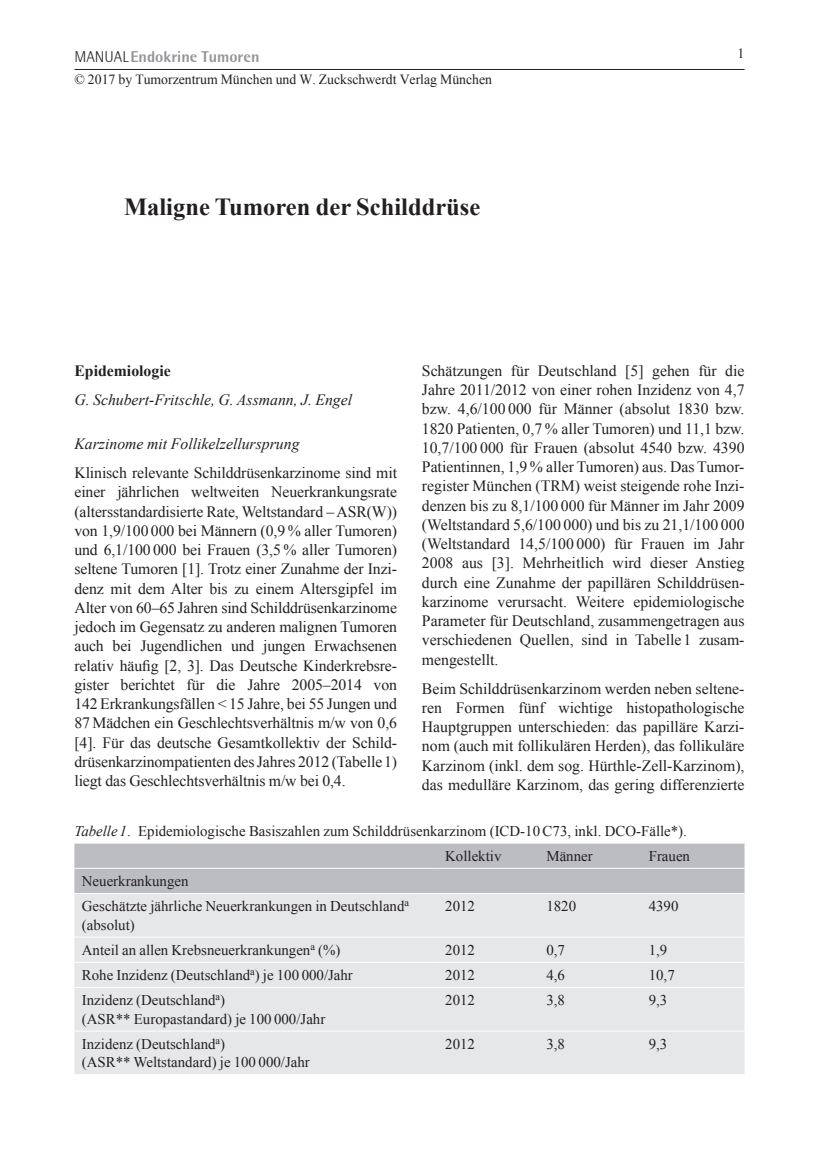
<style>
.page{position:relative;width:819px;height:1166px;background:#fff}
.page>*{position:absolute;margin:0;border:0;box-sizing:border-box;transform-origin:0 0}
.t1{font:700 24.5px "Times New Roman";color:#231f20}
.t2{font:15.75px/19.2px "Times New Roman";color:#231f20;text-align:justify}
.t3{font:italic 15.75px "Times New Roman";color:#231f20}
.t4{font:800 15.75px "AT Rotis Semi Sans";color:#939598}
.t5{font:700 15.75px "Times New Roman";color:#231f20}
.t6{font:14.88px/25.2px "Times New Roman";color:#231f20}
.t7{font:14px "Times New Roman";color:#231f20}
.s1{font-weight:300;color:#231f20}
.s2{font-style:italic}
</style>
<div class="page">
<hr style="left:74px;top:69px;width:670px;height:1px;background:#231f20">
<div style="left:74px;top:844px;width:670px;height:49px;background:#bcbdc0"></div>
<div style="left:74px;top:894px;width:670px;height:180px;background:#e6e7e9"></div>
<hr style="left:74px;top:868px;width:364px;height:1px;background:#fff">
<hr style="left:438px;top:868px;width:101px;height:1px;background:#fff">
<hr style="left:539px;top:868px;width:102px;height:1px;background:#fff">
<hr style="left:641px;top:868px;width:103px;height:1px;background:#fff">
<hr style="left:74px;top:936px;width:364px;height:1px;background:#fff">
<hr style="left:438px;top:936px;width:101px;height:1px;background:#fff">
<hr style="left:539px;top:936px;width:102px;height:1px;background:#fff">
<hr style="left:641px;top:936px;width:103px;height:1px;background:#fff">
<hr style="left:74px;top:962px;width:364px;height:1px;background:#fff">
<hr style="left:438px;top:962px;width:101px;height:1px;background:#fff">
<hr style="left:539px;top:962px;width:102px;height:1px;background:#fff">
<hr style="left:641px;top:962px;width:103px;height:1px;background:#fff">
<hr style="left:74px;top:987px;width:364px;height:1px;background:#fff">
<hr style="left:438px;top:987px;width:101px;height:1px;background:#fff">
<hr style="left:539px;top:987px;width:102px;height:1px;background:#fff">
<hr style="left:641px;top:987px;width:103px;height:1px;background:#fff">
<hr style="left:74px;top:1030px;width:364px;height:1px;background:#fff">
<hr style="left:438px;top:1030px;width:101px;height:1px;background:#fff">
<hr style="left:539px;top:1030px;width:102px;height:1px;background:#fff">
<hr style="left:641px;top:1030px;width:103px;height:1px;background:#fff">
<p class="t4" style="left:74px;top:47px;width:186px"><span class="s1">MANUAL</span>Endokrine Tumoren</p>
<p class="t7" style="left:737px;top:44px;width:8px">1</p>
<p class="t7" style="left:74px;top:70px;width:419px">© 2017 by Tumorzentrum München und W. Zuckschwerdt Verlag München</p>
<h1 class="t1" style="left:124px;top:190px;width:357px">Maligne Tumoren der Schilddrüse</h1>
<p class="t2" style="left:422px;top:361px;width:324px">Schätzungen für Deutschland [5] gehen für die Jahre 2011/2012 von einer rohen Inzidenz von 4,7 bzw. 4,6/100 000 für Männer (absolut 1830 bzw.<br>1820 Patienten, 0,7 % aller Tumoren) und 11,1 bzw.<br>10,7/100 000 für Frauen (absolut 4540 bzw. 4390<br>Patientinnen, 1,9 % aller Tumoren) aus. Das Tumor&shy;register München (TRM) weist steigende rohe Inzi&shy;denzen bis zu 8,1/100 000 für Männer im Jahr 2009 (Weltstandard 5,6/100 000) und bis zu 21,1/100 000 (Weltstandard 14,5/100 000) für Frauen im Jahr 2008 aus [3]. Mehrheitlich wird dieser Anstieg durch eine Zunahme der papillären Schilddrüsen&shy;karzinome verursacht. Weitere epidemiologische Parameter für Deutschland, zusammengetragen aus verschiedenen Quellen, sind in Tabelle1 zusam&shy;mengestellt.</p>
<p class="t2" style="left:422px;top:678px;width:324px">Beim Schilddrüsenkarzinom werden neben seltene&shy;ren Formen fünf wichtige histopathologische Hauptgruppen unterschieden: das papilläre Karzi&shy;nom (auch mit follikulären Herden), das follikuläre Karzinom (inkl. dem sog. Hürthle-Zell-Karzinom), das medulläre Karzinom, das gering differenzierte</p>
<p class="t6" style="left:445px;top:818px;width:243px;text-indent:-371px"><span class="s2">Tabelle1</span>. Epidemiologische Basiszahlen zum Schilddrüsenkarzinom (ICD-10 C73, inkl. DCO-Fälle*).<br>Kollektiv</p>
<p class="t5" style="left:74px;top:360px;width:98px">Epidemiologie</p>
<p class="t3" style="left:74px;top:389px;width:279px">G. Schubert-Fritschle, G. Assmann, J. Engel</p>
<p class="t3" style="left:74px;top:433px;width:226px">Karzinome mit Follikelzellursprung</p>
<p class="t2" style="left:74px;top:463px;width:324px">Klinisch relevante Schilddrüsenkarzinome sind mit einer jährlichen weltweiten Neuerkrankungsrate (altersstandardisierte Rate, Weltstandard – ASR(W)) von 1,9/100 000 bei Männern (0,9 % aller Tumoren) und 6,1/100 000 bei Frauen (3,5 % aller Tumoren) seltene Tumoren [1]. Trotz einer Zunahme der Inzi&shy;denz mit dem Alter bis zu einem Altersgipfel im Alter von 60–65 Jahren sind Schilddrüsenkarzinome jedoch im Gegensatz zu anderen malignen Tumoren auch bei Jugendlichen und jungen Erwachsenen relativ häufig [2, 3]. Das Deutsche Kinderkrebsre&shy;gister berichtet für die Jahre 2005–2014 von 142 Erkrankungsfällen &lt; 15 Jahre, bei 55 Jungen und 87 Mädchen ein Geschlechtsverhältnis m/w von 0,6 [4]. Für das deutsche Gesamtkollektiv der Schild&shy;drüsenkarzinompatienten des Jahres 2012 (Tabelle1) liegt das Geschlechtsverhältnis m/w bei 0,4.</p>
<p class="t6" style="left:546px;top:843px;width:48px">Männer</p>
<p class="t6" style="left:648px;top:843px;width:43px">Frauen</p>
<p class="t6" style="left:82px;top:868px;width:329px">Neuerkrankungen<br>Geschätzte jährliche Neuerkrankungen in Deutschland<sup>a</sup></p>
<p class="t6" style="left:82px;top:912px;width:54px">(absolut)</p>
<p class="t6" style="left:445px;top:893px;width:31px">2012</p>
<p class="t6" style="left:546px;top:893px;width:31px">1820</p>
<p class="t6" style="left:648px;top:893px;width:31px">4390</p>
<p class="t6" style="left:82px;top:937px;width:260px">Anteil an allen Krebsneuerkrankungen<sup>a</sup> (%)</p>
<p class="t6" style="left:445px;top:937px;width:31px">2012</p>
<p class="t6" style="left:546px;top:937px;width:20px">0,7</p>
<p class="t6" style="left:648px;top:937px;width:20px">1,9</p>
<p class="t6" style="left:82px;top:962px;width:272px">Rohe Inzidenz (Deutschland<sup>a</sup>) je 100 000/Jahr</p>
<p class="t6" style="left:445px;top:962px;width:31px">2012</p>
<p class="t6" style="left:546px;top:962px;width:20px">4,6</p>
<p class="t6" style="left:648px;top:962px;width:28px">10,7</p>
<p class="t6" style="left:82px;top:991px;width:245px;line-height:18.4px">Inzidenz (Deutschland<sup>a</sup>)<br>(ASR** Europastandard) je 100 000/Jahr</p>
<p class="t6" style="left:445px;top:987px;width:31px">2012</p>
<p class="t6" style="left:546px;top:987px;width:20px">3,8</p>
<p class="t6" style="left:648px;top:987px;width:20px">9,3</p>
<p class="t6" style="left:82px;top:1034px;width:229px;line-height:18.4px">Inzidenz (Deutschland<sup>a</sup>)<br>(ASR** Weltstandard) je 100 000/Jahr</p>
<p class="t6" style="left:445px;top:1031px;width:31px">2012</p>
<p class="t6" style="left:546px;top:1031px;width:20px">3,8</p>
<p class="t6" style="left:648px;top:1031px;width:20px">9,3</p>
</div>
